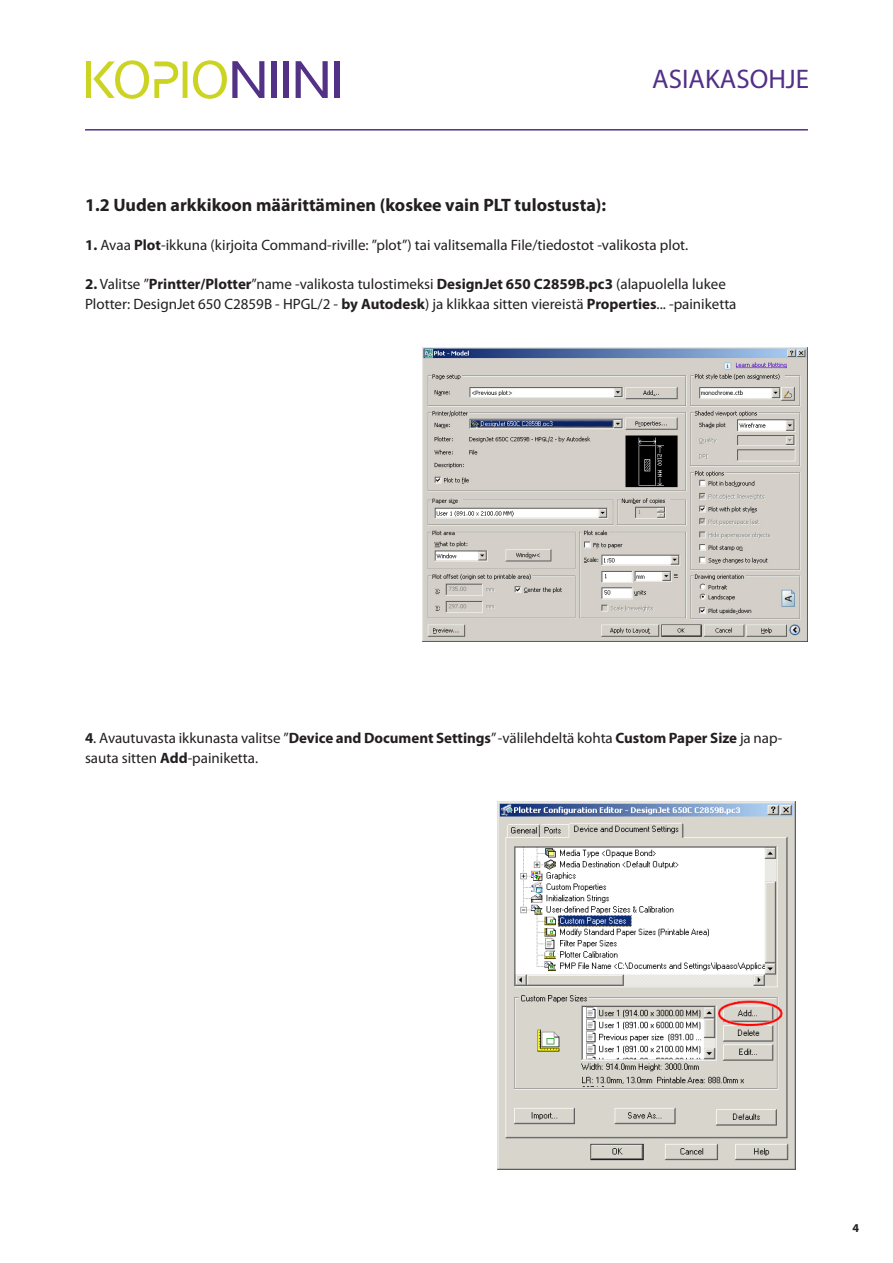
<style>
.page{position:relative;width:893px;height:1263px;background:#fff}
.page>*{position:absolute;margin:0;border:0;box-sizing:border-box;transform-origin:0 0}
.t1{font:27px "Myriad Pro";color:#523087}
.t2{font:700 18px "Myriad Pro";color:#231f20}
.t3{font:15px/19.5px "Myriad Pro";color:#231f20}
.t4{font:700 12px "Myriad Pro";color:#231f20}
.s1{font-weight:700}
</style>
<div class="page">
<hr style="left:85px;top:129px;width:723px;height:2px;background:#523087">
<div style="left:86px;top:61px;width:5px;height:37px;background:#cbd423"></div>
<hr style="left:183px;top:61px;width:4px;height:37px;background:#cbd423">
<svg style="left:93px;top:60px;width:85px;height:39px"></svg>
<div style="left:334px;top:61px;width:5px;height:37px;background:#523187"></div>
<div style="left:283px;top:61px;width:5px;height:37px;background:#523187"></div>
<div style="left:271px;top:61px;width:5px;height:37px;background:#523187"></div>
<svg style="left:193px;top:60px;width:71px;height:39px"></svg>
<svg style="left:296px;top:61px;width:32px;height:37px"></svg>
<img style="left:423px;top:347px;width:385px;height:294px">
<img style="left:497px;top:801px;width:298px;height:369px">
<h1 class="t1" style="left:652px;top:64px;width:159px">ASIAKASOHJE</h1>
<p class="t2" style="left:85px;top:195px;width:523px">1.2 Uuden arkkikoon määrittäminen (koskee vain PLT tulostusta):</p>
<p class="t3" style="left:85px;top:236px;width:605px"><span class="s1">1.</span> Avaa <span class="s1">Plot</span>-ikkuna (kirjoita Command-riville: ”plot”) tai valitsemalla File/tiedostot -valikosta plot.</p>
<p class="t3" style="left:85px;top:275px;width:642px"><span class="s1">2.</span> Valitse ”<span class="s1">Printter/Plotter</span>”name -valikosta tulostimeksi <span class="s1">DesignJet 650 C2859B.pc3</span> (alapuolella lukee</p>
<p class="t3" style="left:85px;top:294px;width:653px">Plotter: DesignJet 650 C2859B - HPGL/2 - <span class="s1">by Autodesk</span>) ja klikkaa sitten viereistä <span class="s1">Properties</span>... -painiketta</p>
<p class="t3" style="left:85px;top:729px;width:699px"><span class="s1">4</span>. Avautuvasta ikkunasta valitse ”<span class="s1">Device and Document Settings</span>”-välilehdeltä kohta <span class="s1">Custom Paper Size</span> ja nap&shy;sauta sitten <span class="s1">Add</span>-painiketta.</p>
<p class="t4" style="left:853px;top:1221px;width:8px">4</p>
</div>
